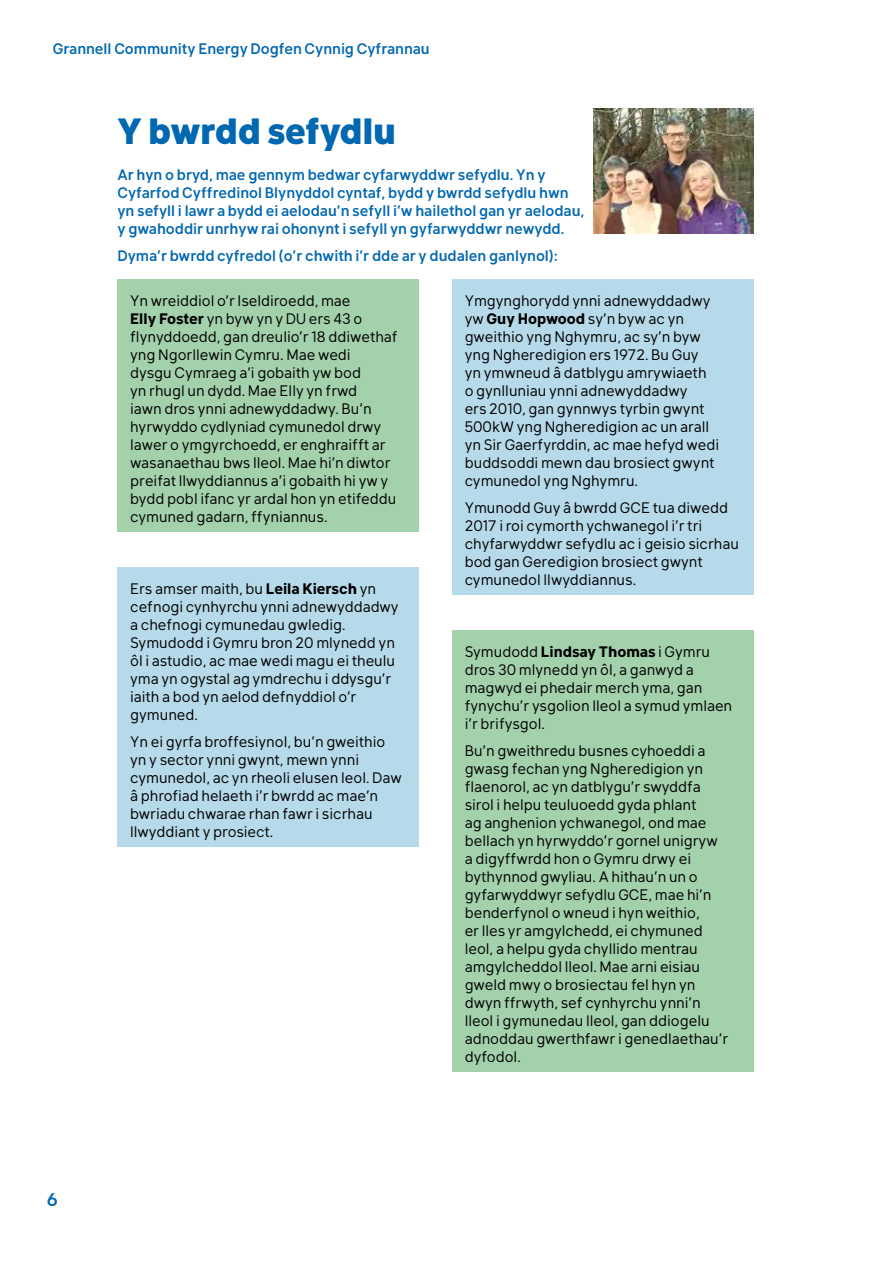
<style>
.page{position:relative;width:893px;height:1263px;background:#fff}
.page>*{position:absolute;margin:0;border:0;box-sizing:border-box;transform-origin:0 0}
.t1{font:800 36px "Klima";color:#0067b1}
.t2{font:500 18px "Klima";color:#0067b1}
.t3{font:15px/18px "Klima";color:#000}
.t4{font:500 15px/18px "Klima";color:#0067b1}
.s1{font-weight:700}
</style>
<div class="page">
<div style="left:117px;top:279px;width:302px;height:252px;background:#a3d1ab"></div>
<div style="left:452px;top:630px;width:301px;height:108px;background:#a3d1ab"></div>
<div style="left:452px;top:729px;width:301px;height:342px;background:#a3d1ab"></div>
<div style="left:117px;top:567px;width:302px;height:162px;background:#b6daea"></div>
<div style="left:117px;top:720px;width:302px;height:126px;background:#b6daea"></div>
<div style="left:452px;top:279px;width:301px;height:216px;background:#b6daea"></div>
<div style="left:452px;top:486px;width:301px;height:108px;background:#b6daea"></div>
<img style="left:594px;top:108px;width:159px;height:126px">
<p class="t4" style="left:53px;top:38px;width:378px">Grannell Community Energy Dogfen Cynnig Cyfrannau</p>
<p class="t2" style="left:47px;top:1184px;width:13px">6</p>
<h1 class="t1" style="left:117px;top:99px;width:280px">Y bwrdd sefydlu</h1>
<p class="t4" style="left:117px;top:164px;width:468px">Ar hyn o bryd, mae gennym bedwar cyfarwyddwr sefydlu. Yn y Cyfarfod Cyffredinol Blynyddol cyntaf, bydd y bwrdd sefydlu hwn yn sefyll i lawr a bydd ei aelodau’n sefyll i’w hailethol gan yr aelodau, y gwahoddir unrhyw rai ohonynt i sefyll yn gyfarwyddwr newydd.</p>
<p class="t4" style="left:117px;top:245px;width:442px">Dyma’r bwrdd cyfredol (o’r chwith i’r dde ar y dudalen ganlynol):</p>
<p class="t3" style="left:130px;top:290px;width:269px">Yn wreiddiol o’r Iseldiroedd, mae<br><span class="s1">Elly Foster</span> yn byw yn y DU ers 43 o flynyddoedd, gan dreulio’r 18 ddiwethaf yng Ngorllewin Cymru. Mae wedi<br>dysgu Cymraeg a’i gobaith yw bod<br>yn rhugl un dydd. Mae Elly yn frwd<br>iawn dros ynni adnewyddadwy. Bu’n hyrwyddo cydlyniad cymunedol drwy lawer o ymgyrchoedd, er enghraifft ar wasanaethau bws lleol. Mae hi’n diwtor preifat llwyddiannus a’i gobaith hi yw y bydd pobl ifanc yr ardal hon yn etifeddu cymuned gadarn, ffyniannus.</p>
<p class="t3" style="left:465px;top:290px;width:256px">Ymgynghorydd ynni adnewyddadwy yw <span class="s1">Guy Hopwood</span> sy’n byw ac yn gweithio yng Nghymru, ac sy’n byw yng Ngheredigion ers 1972. Bu Guy<br>yn ymwneud â datblygu amrywiaeth<br>o gynlluniau ynni adnewyddadwy<br>ers 2010, gan gynnwys tyrbin gwynt<br>500kW yng Ngheredigion ac un arall yn Sir Gaerfyrddin, ac mae hefyd wedi buddsoddi mewn dau brosiect gwynt cymunedol yng Nghymru.</p>
<p class="t3" style="left:465px;top:497px;width:276px">Ymunodd Guy â bwrdd GCE tua diwedd 2017 i roi cymorth ychwanegol i’r tri chyfarwyddwr sefydlu ac i geisio sicrhau bod gan Geredigion brosiect gwynt cymunedol llwyddiannus.</p>
<p class="t3" style="left:130px;top:578px;width:270px">Ers amser maith, bu <span class="s1">Leila Kiersch</span> yn cefnogi cynhyrchu ynni adnewyddadwy a chefnogi cymunedau gwledig.<br>Symudodd i Gymru bron 20 mlynedd yn ôl i astudio, ac mae wedi magu ei theulu yma yn ogystal ag ymdrechu i ddysgu’r iaith a bod yn aelod defnyddiol o’r gymuned.</p>
<p class="t3" style="left:130px;top:731px;width:273px">Yn ei gyrfa broffesiynol, bu’n gweithio yn y sector ynni gwynt, mewn ynni cymunedol, ac yn rheoli elusen leol. Daw â phrofiad helaeth i’r bwrdd ac mae’n bwriadu chwarae rhan fawr i sicrhau llwyddiant y prosiect.</p>
<p class="t3" style="left:465px;top:641px;width:269px">Symudodd <span class="s1">Lindsay Thomas</span> i Gymru dros 30 mlynedd yn ôl, a ganwyd a magwyd ei phedair merch yma, gan fynychu’r ysgolion lleol a symud ymlaen i’r brifysgol.</p>
<p class="t3" style="left:465px;top:740px;width:265px">Bu’n gweithredu busnes cyhoeddi a gwasg fechan yng Ngheredigion yn flaenorol, ac yn datblygu’r swyddfa sirol i helpu teuluoedd gyda phlant<br>ag anghenion ychwanegol, ond mae bellach yn hyrwyddo’r gornel unigryw a digyffwrdd hon o Gymru drwy ei bythynnod gwyliau. A hithau’n un o gyfarwyddwyr sefydlu GCE, mae hi’n benderfynol o wneud i hyn weithio,<br>er lles yr amgylchedd, ei chymuned leol, a helpu gyda chyllido mentrau amgylcheddol lleol. Mae arni eisiau gweld mwy o brosiectau fel hyn yn dwyn ffrwyth, sef cynhyrchu ynni’n lleol i gymunedau lleol, gan ddiogelu adnoddau gwerthfawr i genedlaethau’r dyfodol.</p>
</div>
